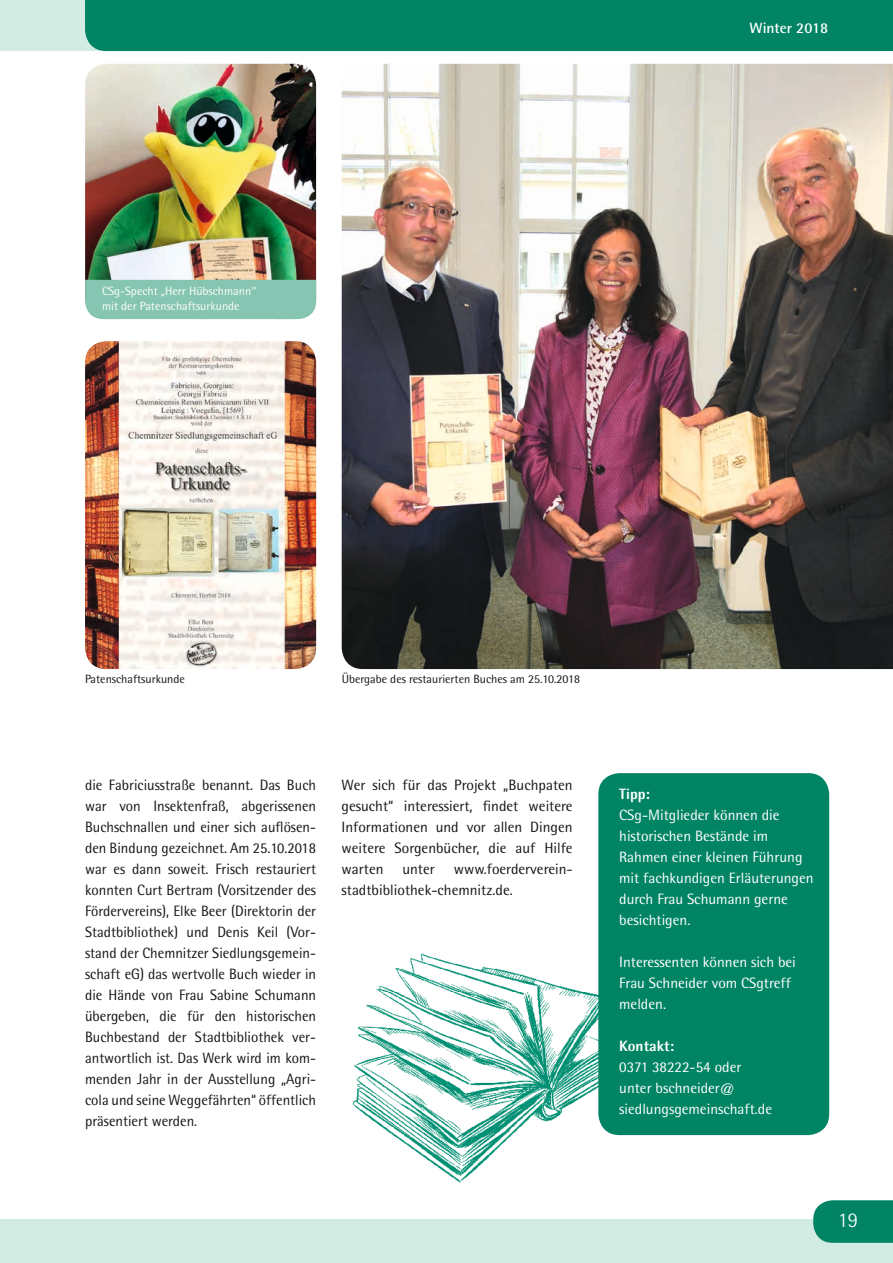
<style>
.page{position:relative;width:893px;height:1263px;background:#fff}
.page>*{position:absolute;margin:0;border:0;box-sizing:border-box;transform-origin:0 0}
.t1{font:300 21px "Rotis Semi Sans";color:#fff}
.t2{font:15px/21px "Rotis Semi Sans";color:#131413;text-align:justify}
.t3{font:15px/21px "Rotis Semi Sans";color:#fff}
.t4{font:800 15px "Rotis Semi Sans";color:#fff}
.t5{font:700 15px "Rotis Semi Sans";color:#fff}
.t6{font:12px "Rotis Semi Sans";color:#131413}
.t7{font:12px/15px "Rotis Semi Sans";color:#fff}
</style>
<div class="page">
<img style="left:352px;top:953px;width:293px;height:230px">
<div style="left:598px;top:773px;width:231px;height:362px;background:#008464;border-radius:21px"></div>
<img style="left:85px;top:341px;width:231px;height:328px">
<img style="left:342px;top:64px;width:551px;height:605px">
<img style="left:85px;top:64px;width:231px;height:216px">
<div style="left:85px;top:280px;width:231px;height:39px;background:#85c5b1"></div>
<svg style="left:0;top:0;width:893px;height:51px;background:#148e70"></svg>
<div style="left:0;top:1219px;width:893px;height:44px;background:#d2ece3"></div>
<svg style="left:813px;top:1200px;width:80px;height:43px;background:#0d8a6c"></svg>
<p class="t7" style="left:102px;top:284px;width:156px">CSg-Specht „Herr Hübschmann‘‘ mit der Patenschaftsurkunde</p>
<p class="t5" style="left:750px;top:18px;width:80px">Winter 2018</p>
<p class="t6" style="left:85px;top:672px;width:101px">Patenschaftsurkunde</p>
<p class="t6" style="left:342px;top:672px;width:240px">Übergabe des restaurierten Buches am 25.10.2018</p>
<p class="t2" style="left:85px;top:774px;width:233px">die Fabriciusstraße benannt. Das Buch war von Insektenfraß, abgerissenen Buchschnallen und einer sich auflösen&shy;den Bindung gezeichnet. Am 25.10.2018 war es dann soweit. Frisch restauriert konnten Curt Bertram (Vorsitzender des Fördervereins), Elke Beer (Direktorin der Stadtbibliothek) und Denis Keil (Vor&shy;stand der Chemnitzer Siedlungsgemein&shy;schaft eG) das wertvolle Buch wieder in die Hände von Frau Sabine Schumann übergeben, die für den historischen Buchbestand der Stadtbibliothek ver&shy;antwortlich ist. Das Werk wird im kom&shy;menden Jahr in der Ausstellung „Agri&shy;cola und seine Weggefährten“ öffentlich präsentiert werden.</p>
<p class="t2" style="left:342px;top:774px;width:233px">Wer sich für das Projekt „Buchpaten gesucht“ interessiert, findet weitere Informationen und vor allen Dingen weitere Sorgenbücher, die auf Hilfe warten</p>
<p class="t2" style="left:342px;top:858px;width:233px;text-indent:112px">www.foerderverein&shy;stadtbibliothek-chemnitz.de.</p>
<p class="t2" style="left:402px;top:858px;width:34px">unter</p>
<p class="t4" style="left:619px;top:784px;width:32px">Tipp:</p>
<p class="t3" style="left:619px;top:804px;width:196px">CSg-Mitglieder können die historischen Bestände im<br>Rahmen einer kleinen Führung mit fachkundigen Erläuterungen durch Frau Schumann gerne besichtigen.</p>
<p class="t3" style="left:619px;top:951px;width:178px">Interessenten können sich bei<br>Frau Schneider vom CSgtreff melden.</p>
<p class="t4" style="left:619px;top:1036px;width:57px">Kontakt:</p>
<p class="t3" style="left:619px;top:1056px;width:154px">0371 38222-54 oder unter bschneider@ siedlungsgemeinschaft.de</p>
<h1 class="t1" style="left:838px;top:1208px;width:22px">19</h1>
</div>
